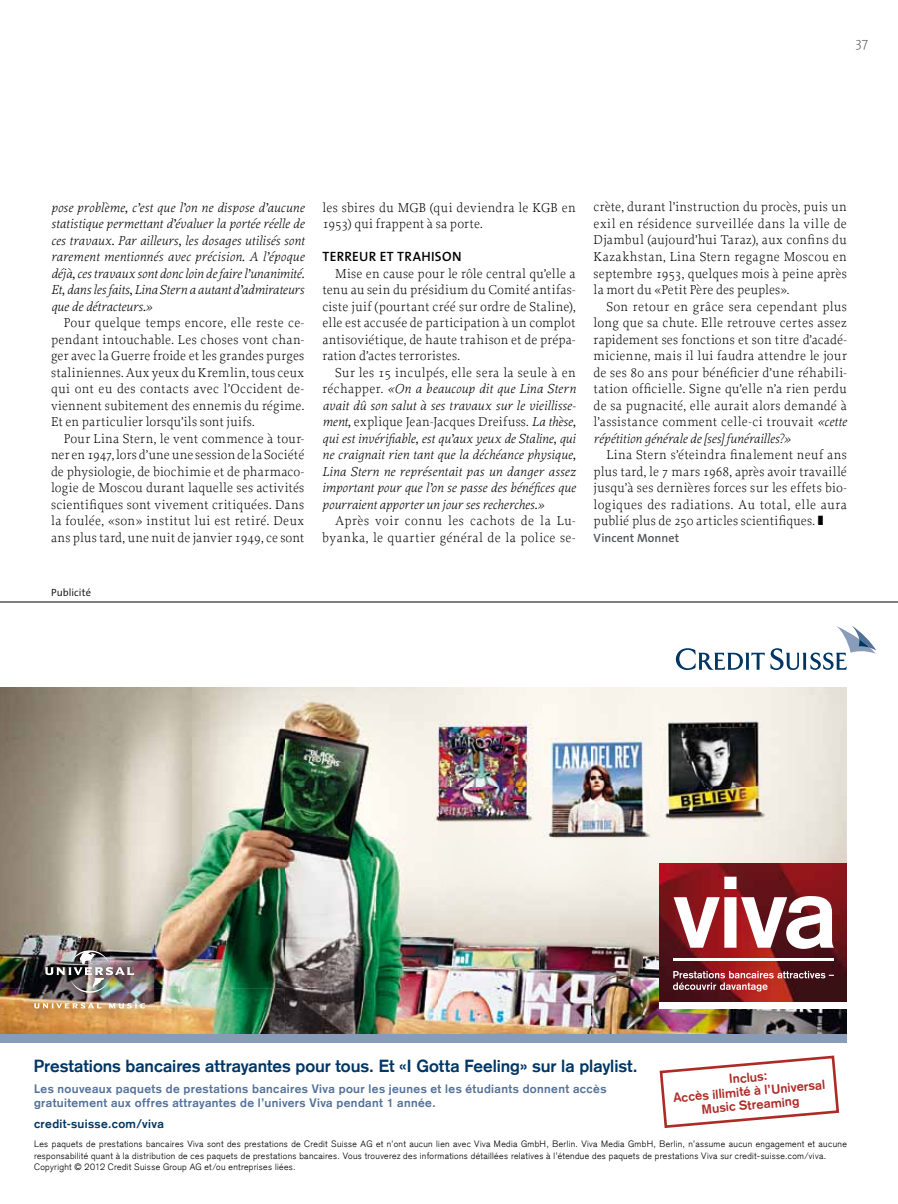
<style>
.page{position:relative;width:898px;height:1204px;background:#fff}
.page>*{position:absolute;margin:0;border:0;box-sizing:border-box;transform-origin:0 0}
.t1{font:700 17.1px "Credit Suisse Type";color:#003664}
.t2{font:300 13.5px/16.5px "Proforma";letter-spacing:.015em;color:#000;text-align:justify}
.t3{font:italic 300 13.5px/16.5px "Proforma";color:#000;text-align:justify}
.t4{font:600 13.5px "The Sans Os F";color:#000}
.t5{font:200 13.5px "The Sans Os F";color:#505559}
.t6{font:700 12.75px/13.8px "Credit Suisse Type";color:#ad2b25;text-align:center}
.t7{font:700 12px/13.8px "Credit Suisse Type";letter-spacing:.03em;color:#53729a}
.t8{font:700 12px "Credit Suisse Type";letter-spacing:.03em;color:#003664}
.t9{font:600 12px "The Sans Os F";letter-spacing:.01em;color:#505559}
.t10{font:300 10.5px "The Sans Os F";color:#505559}
.t11{font:300 10.5px "The Sans Os F";letter-spacing:.005em;color:#000}
.t12{font:300 9px/11.2px "Credit Suisse Type";letter-spacing:.04em;color:#000}
.s1{font-style:normal}
.s2{font-style:italic}
</style>
<div class="page">
<img style="left:0;top:687px;width:846px;height:347px">
<svg style="left:675px;top:648px;width:89px;height:22px"></svg>
<svg style="left:770px;top:626px;width:106px;height:44px"></svg>
<div style="left:0;top:1034px;width:846px;height:8px;background:#889bb9"></div>
<svg style="left:659px;top:1055px;width:181px;height:73px"></svg>
<img style="left:25px;top:940px;width:129px;height:78px">
<img style="left:45px;top:950px;width:89px;height:42px">
<svg style="left:34px;top:1003px;width:67px;height:5px"></svg>
<svg style="left:109px;top:1003px;width:36px;height:5px"></svg>
<img style="left:659px;top:863px;width:187px;height:139px">
<div style="left:659px;top:1002px;width:187px;height:6px;background:#fff"></div>
<svg style="left:672px;top:970px;width:161px;height:21px;background:#8c4748"></svg>
<svg style="left:673px;top:876px;width:160px;height:72px"></svg>
<hr style="left:672px;top:957px;width:161px;height:3px;background:#fff">
<hr style="left:0;top:601px;width:897px;height:1px;background:#000">
<p class="t5" style="left:855px;top:34px;width:14px">37</p>
<p class="t3" style="left:51px;top:199px;width:255px">pose problème, c’est que l’on ne dispose d’aucune statistique permettant d’évaluer la portée réelle de ces travaux. Par ailleurs, les dosages utilisés sont rarement mentionnés avec précision. A l’époque déjà, ces travaux sont donc loin de faire l’unanimité.<br>Et, dans les faits, Lina Stern a autant d’admirateurs que de détracteurs.»</p>
<p class="t2" style="left:51px;top:314px;width:255px;text-indent:13px">Pour quelque temps encore, elle reste ce&shy;pendant intouchable. Les choses vont chan&shy;ger avec la Guerre froide et les grandes purges staliniennes. Aux yeux du Kremlin, tous ceux qui ont eu des contacts avec l’Occident de&shy;viennent subitement des ennemis du régime.<br>Et en particulier lorsqu’ils sont juifs.</p>
<p class="t2" style="left:51px;top:430px;width:255px;text-indent:13px">Pour Lina Stern, le vent commence à tour&shy;ner en 1947, lors d’une une session de la Société de physiologie, de biochimie et de pharmaco&shy;logie de Moscou durant laquelle ses activités scientifiques sont vivement critiquées. Dans la foulée, «son» institut lui est retiré. Deux ans plus tard, une nuit de janvier 1949, ce sont</p>
<p class="t11" style="left:51px;top:585px;width:41px">Publicité</p>
<p class="t2" style="left:322px;top:199px;width:255px">les sbires du MGB (qui deviendra le KGB en<br>1953) qui frappent à sa porte.</p>
<p class="t4" style="left:322px;top:248px;width:16px">TERREUR</p>
<p class="t4" style="left:379px;top:248px;width:27px">ET TRAHISON</p>
<p class="t2" style="left:322px;top:265px;width:255px;text-indent:13px">Mise en cause pour le rôle central qu’elle a tenu au sein du présidium du Comité antifas&shy;ciste juif (pourtant créé sur ordre de Staline), elle est accusée de participation à un complot antisoviétique, de haute trahison et de prépa&shy;ration d’actes terroristes.</p>
<p class="t3" style="left:322px;top:363px;width:255px;text-indent:13px"><span class="s1">Sur les 15 inculpés, elle sera la seule à en réchapper.</span> «On a beaucoup dit que Lina Stern avait dû son salut à ses travaux sur le vieillisse&shy;ment, <span class="s1">explique Jean-Jacques Dreifuss.</span> La thèse, qui est invérifiable, est qu’aux yeux de Staline, qui ne craignait rien tant que la déchéance physique, Lina Stern ne représentait pas un danger assez important pour que l’on se passe des bénéfices que pourraient apporter un jour ses recherches.»</p>
<p class="t2" style="left:322px;top:512px;width:255px;text-align:right">Après voir connu les cachots de la Lu&shy;byanka, le quartier général de la police se-</p>
<p class="t2" style="left:593px;top:199px;width:255px">crète, durant l’instruction du procès, puis un exil en résidence surveillée dans la ville de Djambul (aujourd’hui Taraz), aux confins du Kazakhstan, Lina Stern regagne Moscou en septembre 1953, quelques mois à peine après la mort du «Petit Père des peuples».</p>
<p class="t2" style="left:593px;top:298px;width:255px;text-indent:13px">Son retour en grâce sera cependant plus long que sa chute. Elle retrouve certes assez rapidement ses fonctions et son titre d’acadé&shy;micienne, mais il lui faudra attendre le jour de ses 80 ans pour bénéficier d’une réhabili&shy;tation officielle. Signe qu’elle n’a rien perdu de sa pugnacité, elle aurait alors demandé à l’assistance comment celle-ci trouvait <span class="s2">«cette répétition générale de [ses] funérailles?»</span></p>
<p class="t2" style="left:593px;top:446px;width:255px;text-indent:13px">Lina Stern s’éteindra finalement neuf ans plus tard, le 7 mars 1968, après avoir travaillé jusqu’à ses dernières forces sur les effets bio&shy;logiques des radiations. Au total, elle aura publié plus de 250 articles scientifiques.</p>
<p class="t9" style="left:593px;top:530px;width:87px">VINCENT MONNET</p>
<p class="t1" style="left:34px;top:1055px;width:605px">Prestations bancaires attrayantes pour tous. Et «I Gotta Feeling» sur la playlist.</p>
<p class="t7" style="left:34px;top:1081px;width:573px">Les nouveaux paquets de prestations bancaires Viva pour les jeunes et les étudiants donnent accès gratuitement aux offres attrayantes de l’univers Viva pendant 1 année.</p>
<p class="t8" style="left:34px;top:1116px;width:131px">credit-suisse.com/viva</p>
<p class="t12" style="left:34px;top:1138px;width:814px">Les paquets de prestations bancaires Viva sont des prestations de Credit Suisse AG et n’ont aucun lien avec Viva Media GmbH, Berlin. Viva Media GmbH, Berlin, n’assume aucun engagement et aucune responsabilité quant à la distribution de ces paquets de prestations bancaires. Vous trouverez des informations détaillées relatives à l’étendue des paquets de prestations Viva sur credit-suisse.com/viva.<br>Copyright © 2012 Credit Suisse Group AG et/ou entreprises liées.</p>
<p class="t6" style="left:671px;top:1077px;width:154px;rotate:-5deg">Inclus:<br>Accès illimité à l’Universal<br>Music Streaming</p>
<p class="t10" style="left:51px;top:1159px;width:97px">Université de Genève</p>
</div>
